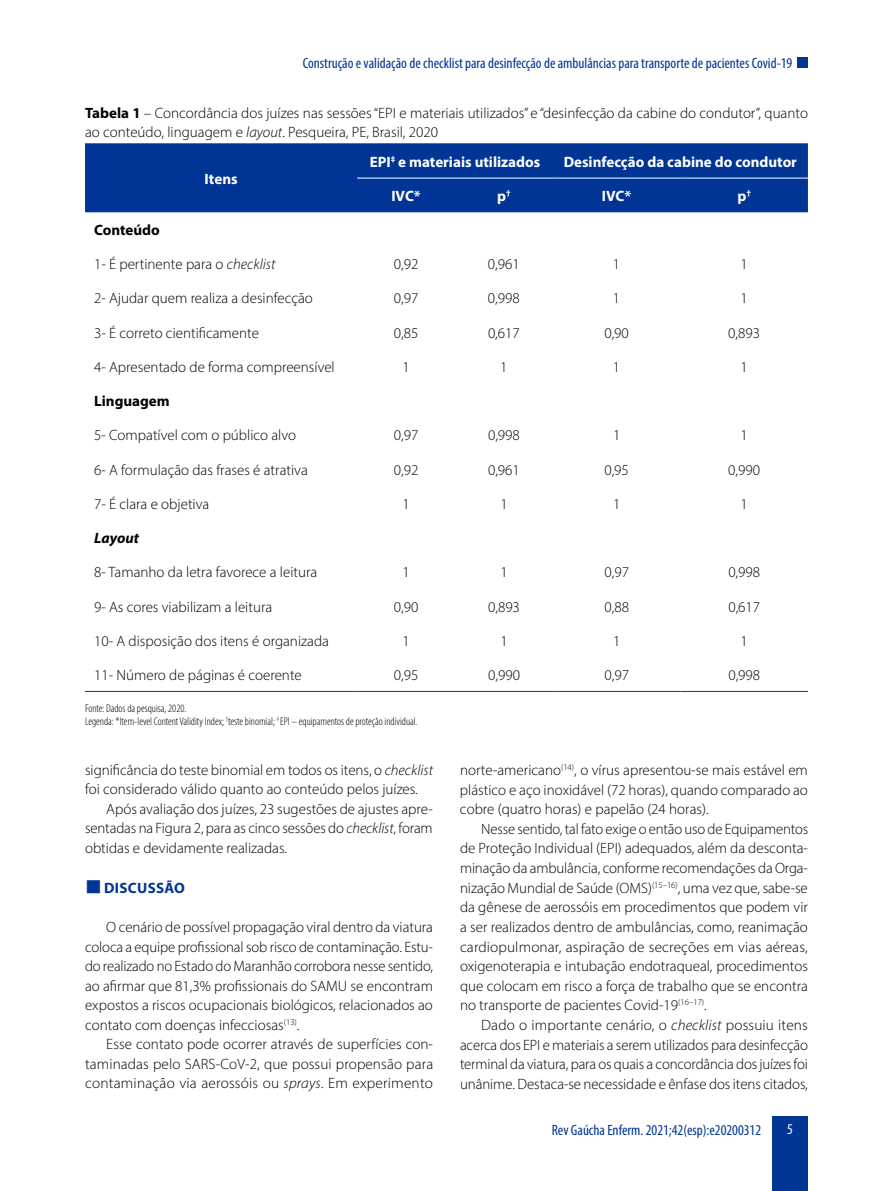
<style>
.page{position:relative;width:893px;height:1191px;background:#fff}
.page>*{position:absolute;margin:0;border:0;box-sizing:border-box;transform-origin:0 0}
.t1{font:300 15px/19.6px "Myriad Pro";color:#000;text-align:justify}
.t2{font:condensed 15px "Myriad Pro";color:#003595}
.t3{font:700 15px "Myriad Pro";color:#fff}
.t4{font:700 15px "Myriad Pro";color:#000}
.t5{font:700 15px "Myriad Pro";letter-spacing:.02em;color:#003595}
.t6{font:italic 700 15px "Myriad Pro";color:#000}
.t7{font:condensed 15px "Myriad Pro";color:#fff}
.t8{font:300 condensed 11.25px/13.5px "Myriad Pro";color:#000}
.s1{font-weight:700}
.s2{font-style:italic}
</style>
<div class="page">
<div style="left:772px;top:1116px;width:36px;height:75px;background:#003595"></div>
<div style="left:798px;top:57px;width:10px;height:11px;background:#003595"></div>
<div style="left:85px;top:144px;width:723px;height:68px;background:#003595"></div>
<hr style="left:85px;top:143px;width:272px;height:1px;background:#003595">
<hr style="left:357px;top:143px;width:98px;height:1px;background:#003595">
<hr style="left:455px;top:143px;width:98px;height:1px;background:#003595">
<hr style="left:553px;top:143px;width:127px;height:1px;background:#003595">
<hr style="left:680px;top:143px;width:128px;height:1px;background:#003595">
<hr style="left:85px;top:691px;width:272px;height:1px;background:#003595">
<hr style="left:357px;top:691px;width:98px;height:1px;background:#003595">
<hr style="left:455px;top:691px;width:98px;height:1px;background:#003595">
<hr style="left:553px;top:691px;width:127px;height:1px;background:#003595">
<hr style="left:680px;top:691px;width:128px;height:1px;background:#003595">
<hr style="left:357px;top:178px;width:98px;height:1px;background:#fff">
<hr style="left:455px;top:178px;width:98px;height:1px;background:#fff">
<hr style="left:553px;top:178px;width:127px;height:1px;background:#fff">
<hr style="left:680px;top:178px;width:128px;height:1px;background:#fff">
<p class="t2" style="left:303px;top:54px;width:491px">Construção e validação de checklist para desinfecção de ambulâncias para transporte de pacientes Covid-19</p>
<p class="t1" style="left:85px;top:103px;width:724px"><span class="s1">Tabela 1</span> – Concordância dos juízes nas sessões “EPI e materiais utilizados” e “desinfecção da cabine do condutor”, quanto ao conteúdo, linguagem e <span class="s2">layout</span>. Pesqueira, PE, Brasil, 2020</p>
<p class="t3" style="left:205px;top:169px;width:35px">Itens</p>
<p class="t3" style="left:370px;top:152px;width:172px">EPI<sup>‡</sup> e materiais utilizados</p>
<p class="t3" style="left:564px;top:152px;width:235px">Desinfecção da cabine do condutor</p>
<p class="t3" style="left:391px;top:186px;width:31px">IVC*</p>
<p class="t3" style="left:497px;top:186px;width:15px">p<sup>†</sup></p>
<p class="t3" style="left:602px;top:186px;width:31px">IVC*</p>
<p class="t3" style="left:737px;top:186px;width:15px">p<sup>†</sup></p>
<p class="t4" style="left:94px;top:220px;width:67px">Conteúdo</p>
<p class="t1" style="left:94px;top:254px;width:183px">1- É pertinente para o <span class="s2">checklist</span></p>
<p class="t1" style="left:394px;top:254px;width:26px">0,92</p>
<p class="t1" style="left:488px;top:254px;width:33px">0,961</p>
<p class="t1" style="left:613px;top:254px;width:9px">1</p>
<p class="t1" style="left:740px;top:254px;width:9px">1</p>
<p class="t1" style="left:94px;top:288px;width:220px">2- Ajudar quem realiza a desinfecção</p>
<p class="t1" style="left:394px;top:288px;width:26px">0,97</p>
<p class="t1" style="left:488px;top:288px;width:33px">0,998</p>
<p class="t1" style="left:613px;top:288px;width:9px">1</p>
<p class="t1" style="left:740px;top:288px;width:9px">1</p>
<p class="t1" style="left:94px;top:323px;width:166px">3- É correto cientificamente</p>
<p class="t1" style="left:394px;top:323px;width:26px">0,85</p>
<p class="t1" style="left:488px;top:323px;width:33px">0,617</p>
<p class="t1" style="left:604px;top:323px;width:26px">0,90</p>
<p class="t1" style="left:728px;top:323px;width:33px">0,893</p>
<p class="t1" style="left:94px;top:357px;width:242px">4- Apresentado de forma compreensível</p>
<p class="t1" style="left:402px;top:357px;width:9px">1</p>
<p class="t1" style="left:500px;top:357px;width:9px">1</p>
<p class="t1" style="left:613px;top:357px;width:9px">1</p>
<p class="t1" style="left:740px;top:357px;width:9px">1</p>
<p class="t4" style="left:94px;top:391px;width:77px">Linguagem</p>
<p class="t1" style="left:94px;top:425px;width:204px">5- Compatível com o público alvo</p>
<p class="t1" style="left:394px;top:425px;width:26px">0,97</p>
<p class="t1" style="left:488px;top:425px;width:33px">0,998</p>
<p class="t1" style="left:613px;top:425px;width:9px">1</p>
<p class="t1" style="left:741px;top:425px;width:9px">1</p>
<p class="t1" style="left:94px;top:459px;width:215px">6- A formulação das frases é atrativa</p>
<p class="t1" style="left:394px;top:459px;width:26px">0,92</p>
<p class="t1" style="left:488px;top:459px;width:33px">0,961</p>
<p class="t1" style="left:604px;top:459px;width:26px">0,95</p>
<p class="t1" style="left:728px;top:459px;width:33px">0,990</p>
<p class="t1" style="left:94px;top:494px;width:117px">7- É clara e objetiva</p>
<p class="t1" style="left:403px;top:494px;width:9px">1</p>
<p class="t1" style="left:500px;top:494px;width:9px">1</p>
<p class="t1" style="left:613px;top:494px;width:9px">1</p>
<p class="t1" style="left:741px;top:494px;width:9px">1</p>
<p class="t6" style="left:94px;top:528px;width:46px">Layout</p>
<p class="t1" style="left:94px;top:562px;width:225px">8- Tamanho da letra favorece a leitura</p>
<p class="t1" style="left:403px;top:562px;width:9px">1</p>
<p class="t1" style="left:500px;top:562px;width:9px">1</p>
<p class="t1" style="left:604px;top:562px;width:26px">0,97</p>
<p class="t1" style="left:728px;top:562px;width:33px">0,998</p>
<p class="t1" style="left:94px;top:596px;width:180px">9- As cores viabilizam a leitura</p>
<p class="t1" style="left:394px;top:596px;width:26px">0,90</p>
<p class="t1" style="left:488px;top:596px;width:33px">0,893</p>
<p class="t1" style="left:604px;top:596px;width:26px">0,88</p>
<p class="t1" style="left:728px;top:596px;width:33px">0,617</p>
<p class="t1" style="left:94px;top:631px;width:236px">10- A disposição dos itens é organizada</p>
<p class="t1" style="left:403px;top:631px;width:9px">1</p>
<p class="t1" style="left:500px;top:631px;width:9px">1</p>
<p class="t1" style="left:613px;top:631px;width:9px">1</p>
<p class="t1" style="left:741px;top:631px;width:9px">1</p>
<p class="t1" style="left:94px;top:665px;width:209px">11- Número de páginas é coerente</p>
<p class="t1" style="left:394px;top:665px;width:26px">0,95</p>
<p class="t1" style="left:488px;top:665px;width:33px">0,990</p>
<p class="t1" style="left:604px;top:665px;width:26px">0,97</p>
<p class="t1" style="left:728px;top:665px;width:33px">0,998</p>
<p class="t8" style="left:85px;top:701px;width:334px">Fonte: Dados da pesquisa, 2020.<br>Legenda: *Item-level Content Validity Index; <sup>†</sup>teste binomial; <sup>‡</sup> EPI – equipamentos de proteção individual.</p>
<p class="t1" style="left:85px;top:760px;width:349px">significância do teste binomial em todos os itens, o <span class="s2">checklist </span>foi considerado válido quanto ao conteúdo pelos juízes.</p>
<p class="t1" style="left:85px;top:799px;width:349px;text-indent:21px">Após avaliação dos juízes, 23 sugestões de ajustes apre&shy;sentadas na Figura 2, para as cinco sessões do <span class="s2">checklist</span>, foram obtidas e devidamente realizadas.</p>
<p class="t5" style="left:104px;top:878px;width:82px">DISCUSSÃO</p>
<p class="t1" style="left:85px;top:917px;width:350px;text-indent:21px">O cenário de possível propagação viral dentro da viatura coloca a equipe profissional sob risco de contaminação. Estu&shy;do realizado no Estado do Maranhão corrobora nesse sentido, ao afirmar que 81,3% profissionais do SAMU se encontram expostos a riscos ocupacionais biológicos, relacionados ao contato com doenças infecciosas<sup>(13)</sup>.</p>
<p class="t1" style="left:85px;top:1034px;width:350px;text-indent:21px">Esse contato pode ocorrer através de superfícies con&shy;taminadas pelo SARS-CoV-2, que possui propensão para contaminação via aerossóis ou <span class="s2">sprays</span>. Em experimento</p>
<p class="t1" style="left:460px;top:760px;width:349px">norte-americano<sup>(14)</sup>, o vírus apresentou-se mais estável em plástico e aço inoxidável (72 horas), quando comparado ao cobre (quatro horas) e papelão (24 horas).</p>
<p class="t1" style="left:460px;top:818px;width:350px;text-indent:21px">Nesse sentido, tal fato exige o então uso de Equipamentos de Proteção Individual (EPI) adequados, além da desconta&shy;minação da ambulância, conforme recomendações da Orga&shy;nização Mundial de Saúde (OMS)<sup>(15–16)</sup>, uma vez que, sabe-se da gênese de aerossóis em procedimentos que podem vir a ser realizados dentro de ambulâncias, como, reanimação cardiopulmonar, aspiração de secreções em vias aéreas, oxigenoterapia e intubação endotraqueal, procedimentos que colocam em risco a força de trabalho que se encontra no transporte de pacientes Covid-19<sup>(16–17)</sup>.</p>
<p class="t1" style="left:460px;top:1015px;width:350px;text-indent:21px">Dado o importante cenário, o <span class="s2">checklist</span> possuiu itens acerca dos EPI e materiais a serem utilizados para desinfecção terminal da viatura, para os quais a concordância dos juízes foi unânime. Destaca-se necessidade e ênfase dos itens citados,</p>
<p class="t2" style="left:552px;top:1121px;width:211px">Rev Gaúcha Enferm. 2021;42(esp):e20200312</p>
<p class="t7" style="left:787px;top:1120px;width:7px">5</p>
</div>
